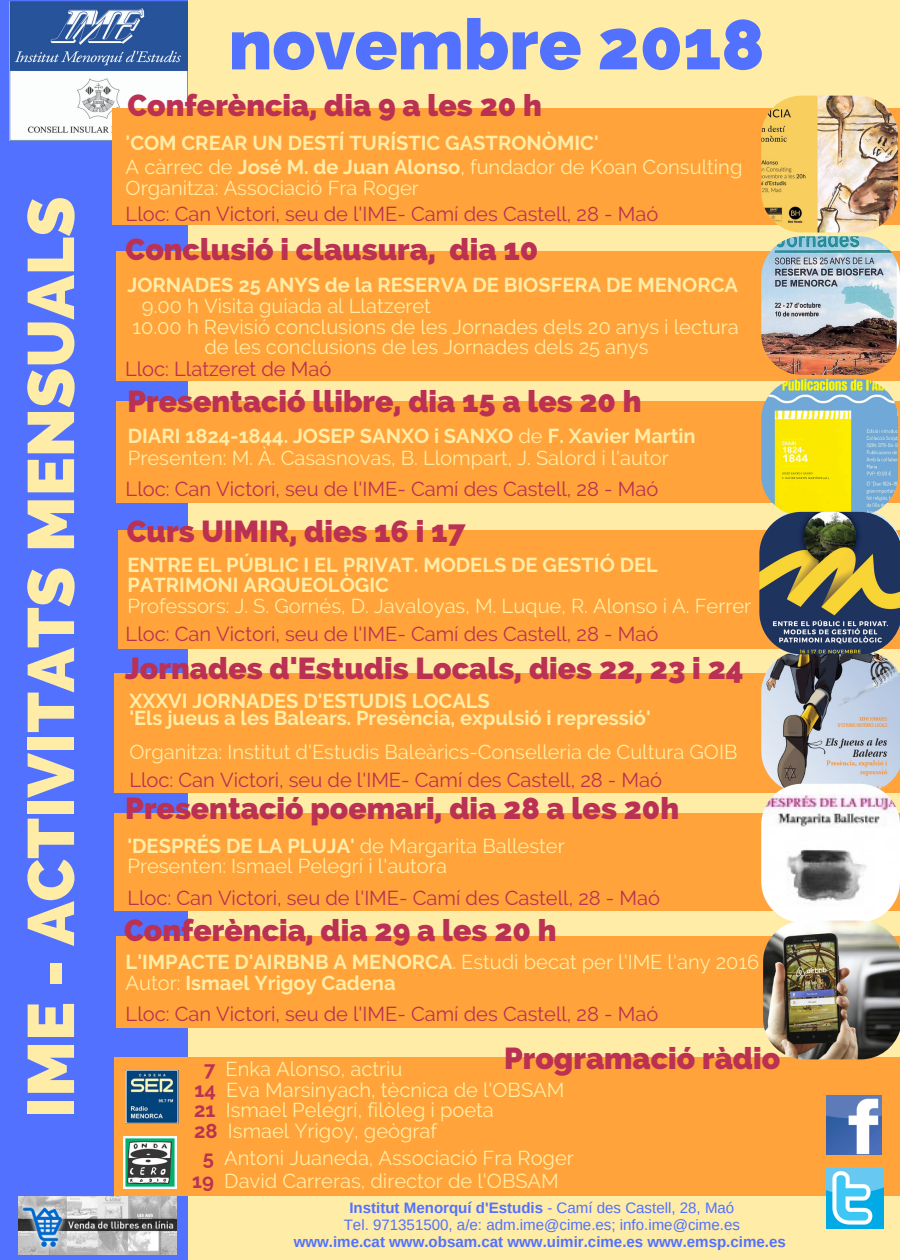
<style>
.page{position:relative;width:900px;height:1260px;background:#feeca7}
.page>*{position:absolute;margin:0;border:0;box-sizing:border-box;transform-origin:0 0}
.t1{font:800 70.5px "Raleway";color:#5271ff}
.t2{font:800 65.5px "Raleway";color:#feeca7}
.t3{font:800 30.25px "Raleway";color:#ba3153}
.t4{font:20px/20.5px "Raleway";color:#feeca7}
.t5{font:20px "Raleway";color:#ba3153}
.t6{font:700 20px/20.5px "Raleway";color:#feeca7}
.t7{font:15px/17px "Arimo";color:#5271ff;text-align:center}
.t8{font:700 15px "Arimo";color:#5271ff}
.s1{font-weight:700}
.s2{font-weight:400}
.s3{font-weight:700;color:#ba3153}
</style>
<div class="page">
<div style="left:0;top:0;width:187px;height:1260px;background:#5271ff"></div>
<img style="left:9px;top:2px;width:179px;height:139px">
<div style="left:114px;top:1058px;width:786px;height:138px;background:#ffa33a"></div>
<div style="left:118px;top:531px;width:782px;height:118px;background:#ffa33a"></div>
<div style="left:113px;top:109px;width:787px;height:116px;background:#ffa33a"></div>
<div style="left:116px;top:401px;width:784px;height:101px;background:#ffa33a"></div>
<img style="left:766px;top:654px;width:133px;height:19px">
<img style="left:126px;top:1071px;width:52px;height:52px">
<img style="left:124px;top:1136px;width:52px;height:53px">
<img style="left:827px;top:1095px;width:54px;height:60px">
<img style="left:827px;top:1168px;width:56px;height:60px">
<img style="left:19px;top:1196px;width:157px;height:58px">
<img style="left:761px;top:96px;width:137px;height:136px;border-radius:40px">
<div style="left:116px;top:251px;width:784px;height:130px;background:#ffa33a"></div>
<img style="left:761px;top:379px;width:137px;height:137px;border-radius:40px">
<div style="left:114px;top:814px;width:786px;height:97px;background:#ffa33a"></div>
<svg style="left:114px;top:673px;width:786px;height:120px;background:#f1a54f"></svg>
<img style="left:761px;top:236px;width:139px;height:139px;border-radius:41px">
<img style="left:759px;top:512px;width:141px;height:142px">
<div style="left:116px;top:936px;width:784px;height:92px;background:#ffa33a"></div>
<img style="left:761px;top:784px;width:139px;height:138px;border-radius:41px">
<img style="left:763px;top:921px;width:137px;height:138px">
<h2 class="t2" style="left:12px;top:1118px;width:923px;rotate:-90deg">IME - ACTIVITATS MENSUALS</h2>
<h1 class="t1" style="left:229px;top:3px;width:537px">novembre 2018</h1>
<h3 class="t3" style="left:128px;top:88px;width:416px">Conferència, dia 9 a les 20 h</h3>
<p class="t6" style="left:126px;top:133px;width:475px">'COM CREAR UN DESTÍ TURÍSTIC GASTRONÒMIC'</p>
<p class="t4" style="left:126px;top:157px;width:618px">A càrrec de <span class="s1">José M. de Juan Alonso</span>, fundador de Koan Consulting<br>Organitza: Associació Fra Roger</p>
<p class="t5" style="left:126px;top:202px;width:534px">Lloc: Can Victori, seu de l'IME- Camí des Castell, 28 - Maó</p>
<h3 class="t3" style="left:126px;top:231px;width:414px">Conclusió i clausura, dia 10</h3>
<p class="t6" style="left:128px;top:275px;width:612px">JORNADES 25 ANYS de la RESERVA DE BIOSFERA DE MENORCA</p>
<p class="t4" style="left:142px;top:296px;width:291px">9.00 h Visita guiada al Llatzeret</p>
<p class="t4" style="left:133px;top:316px;width:608px">10.00 h Revisió conclusions de les Jornades dels 20 anys i lectura</p>
<p class="t4" style="left:204px;top:337px;width:446px">de les conclusions de les Jornades dels 25 anys</p>
<p class="t5" style="left:125px;top:357px;width:208px">Lloc: Llatzeret de Maó</p>
<h3 class="t3" style="left:128px;top:383px;width:516px">Presentació llibre, dia 15 a les 20 h</h3>
<p class="t4" style="left:128px;top:424px;width:569px;line-height:22.5px"><span class="s1">DIARI 1824-1844. JOSEP SANXO i SANXO</span> de <span class="s1">F. Xavier Martin<br></span>Presenten: M. À. Casasnovas, B. Llompart, J. Salord i l'autor</p>
<p class="t5" style="left:126px;top:477px;width:534px">Lloc: Can Victori, seu de l'IME- Camí des Castell, 28 - Maó</p>
<h3 class="t3" style="left:127px;top:513px;width:340px">Curs UIMIR, dies 16 i 17</h3>
<p class="t6" style="left:128px;top:554px;width:532px">ENTRE EL PÚBLIC I EL PRIVAT. MODELS DE GESTIÓ DEL<br>PATRIMONI ARQUEOLÒGIC</p>
<p class="t4" style="left:128px;top:595px;width:625px">Professors: J. S. Gornés, D. Javaloyas, M. Luque, R. Alonso i A. Ferrer</p>
<p class="t5" style="left:126px;top:622px;width:534px">Lloc: Can Victori, seu de l'IME- Camí des Castell, 28 - Maó</p>
<h3 class="t3" style="left:125px;top:650px;width:620px">Jornades d'Estudis Locals, dies 22, 23 i 24</h3>
<p class="t6" style="left:129px;top:692px;width:523px;line-height:17px">XXXVI JORNADES D'ESTUDIS LOCALS<br>'Els jueus a les Balears. Presència, expulsió i repressió'</p>
<p class="t4" style="left:129px;top:741px;width:610px">Organitza: Institut d'Estudis Baleàrics-Conselleria de Cultura GOIB</p>
<p class="t5" style="left:129px;top:768px;width:534px">Lloc: Can Victori, seu de l'IME- Camí des Castell, 28 - Maó</p>
<h3 class="t3" style="left:125px;top:791px;width:555px">Presentació poemari, dia 28 a les 20h</h3>
<p class="t4" style="left:128px;top:835px;width:439px"><span class="s1">'DESPRÉS DE LA PLUJA'</span> de Margarita Ballester<br>Presenten: Ismael Pelegrí i l'autora</p>
<p class="t5" style="left:127px;top:886px;width:534px">Lloc: Can Victori, seu de l'IME- Camí des Castell, 28 - Maó</p>
<h3 class="t3" style="left:124px;top:913px;width:434px">Conferència, dia 29 a les 20 h</h3>
<p class="t6" style="left:126px;top:952px;width:635px">L'IMPACTE D'AIRBNB A MENORCA<span class="s2">. Estudi becat per l'IME l'any 2016<br>Autor:</span> Ismael Yrigoy Cadena</p>
<p class="t5" style="left:126px;top:1002px;width:534px">Lloc: Can Victori, seu de l'IME- Camí des Castell, 28 - Maó</p>
<h3 class="t3" style="left:504px;top:1040px;width:278px">Programació ràdio</h3>
<p class="t4" style="left:194px;top:1079px;width:372px"><span class="s3">14</span> Eva Marsinyach, tècnica de l'OBSAM<br><span class="s3">21</span> Ismael Pelegrí, filòleg i poeta<br><span class="s3">28</span> Ismael Yrigoy, geògraf</p>
<p class="t4" style="left:192px;top:1147px;width:383px;line-height:22.5px;text-indent:11px"><span class="s3">5</span> Antoni Juaneda, Associació Fra Roger<br><span class="s3">19</span> David Carreras, director de l'OBSAM</p>
<p class="t7" style="left:344px;top:1200px;width:398px"><span class="s1">Institut Menorquí d'Estudis</span> - Camí des Castell, 28, Maó<br>Tel. 971351500, a/e: adm.ime@cime.es; info.ime@cime.es</p>
<p class="t8" style="left:294px;top:1233px;width:494px">www.ime.cat www.obsam.cat www.uimir.cime.es www.emsp.cime.es</p>
<p class="t4" style="left:204px;top:1059px;width:200px"><span class="s3">7</span> Enka Alonso, actriu</p>
</div>
